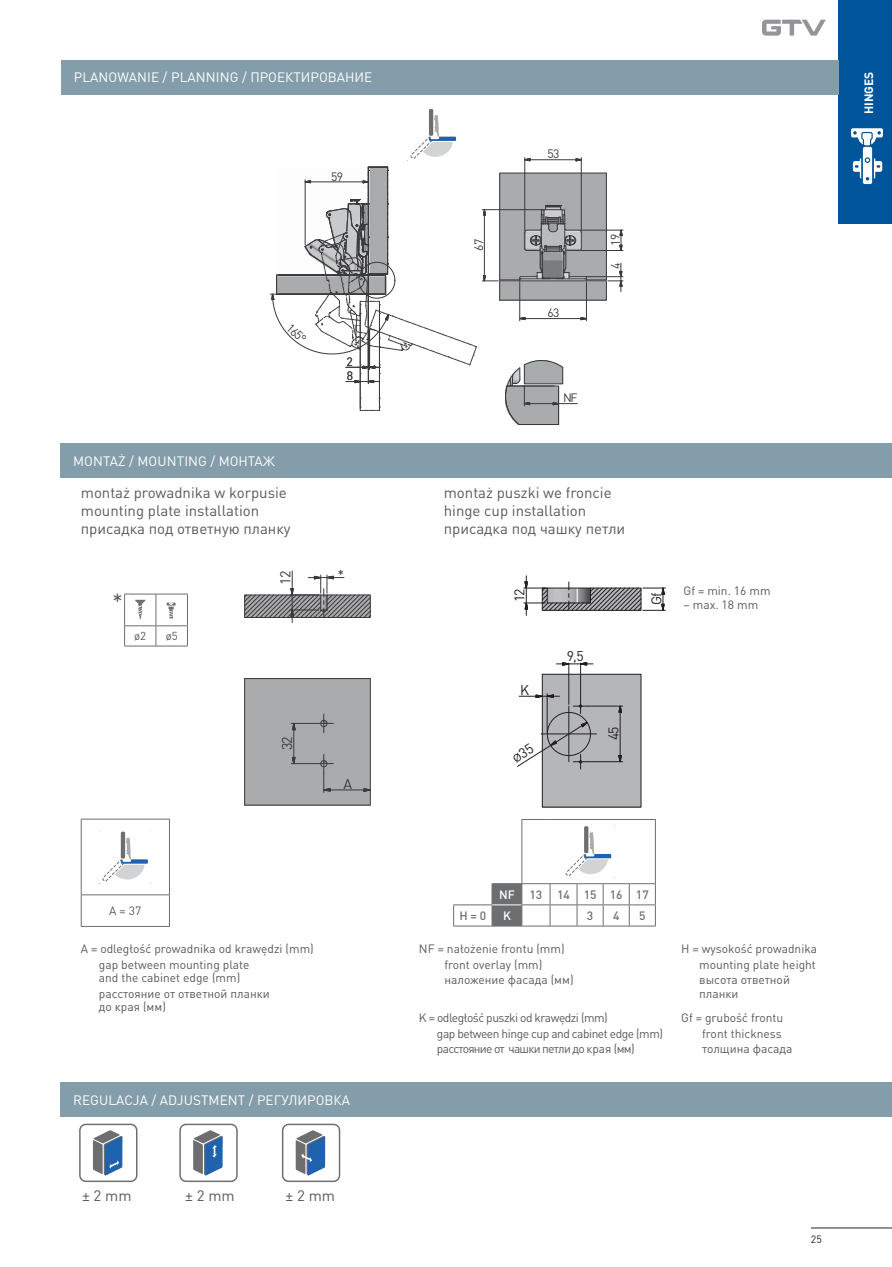
<style>
.page{position:relative;width:892px;height:1267px;background:#fff}
.page>*{position:absolute;margin:0;border:0;box-sizing:border-box;transform-origin:0 0}
.t1{font:22.95px "DIN Pro";color:#58595b}
.t2{font:15px/18px "DIN Pro";color:#58595b}
.t3{font:14.25px "DIN Pro";color:#3a393b}
.t4{font:13.95px "DIN Pro";color:#231f20}
.t5{font:13.5px "DIN Pro";letter-spacing:.005em;color:#fff}
.t6{font:12px/15.6px "DIN Pro";color:#58595b}
.t7{font:12px/15.6px "DIN Pro";letter-spacing:-.04em;color:#58595b}
.t8{font:12px "DIN Pro";letter-spacing:-.065em;color:#3a393b}
.t9{font:500 12px "DIN Pro";color:#6d6e70}
.t10{font:700 12px "DIN Pro";letter-spacing:.01em;color:#fff}
.t11{font:500 12px "DIN Pro";color:#fff}
.t12{font:11.4px "DIN Pro";color:#58595b}
.t13{font:10.5px "DIN Pro";color:#231f20}
.s1{color:#fff}
</style>
<div class="page">
<hr style="left:811px;top:1226px;width:81px;height:2px;background:#6d6e70">
<svg style="left:762px;top:20px;width:64px;height:16px"></svg>
<div style="left:838px;top:0;width:54px;height:224px;background:#00549a"></div>
<div style="left:851px;top:128px;width:32px;height:9px;background:#fff;border-radius:2px"></div>
<div style="left:863px;top:147px;width:9px;height:37px;background:#fff;border-radius:2px"></div>
<svg style="left:853px;top:131px;width:28px;height:17px"></svg>
<svg style="left:853px;top:157px;width:29px;height:23px"></svg>
<hr style="left:81px;top:818px;width:89px;height:1px;background:#6d6e70">
<hr style="left:81px;top:819px;width:1px;height:75px;background:#6d6e70">
<hr style="left:169px;top:819px;width:1px;height:75px;background:#6d6e70">
<hr style="left:81px;top:894px;width:89px;height:1px;background:#6d6e70">
<hr style="left:81px;top:895px;width:1px;height:30px;background:#6d6e70">
<hr style="left:169px;top:895px;width:1px;height:30px;background:#6d6e70">
<hr style="left:81px;top:925px;width:89px;height:1px;background:#6d6e70">
<svg style="left:102px;top:830px;width:49px;height:52px"></svg>
<hr style="left:521px;top:819px;width:1px;height:64px;background:#6d6e70">
<hr style="left:655px;top:819px;width:1px;height:64px;background:#6d6e70">
<hr style="left:453px;top:904px;width:39px;height:1px;background:#6d6e70">
<svg style="left:453px;top:905px;width:1px;height:20px"></svg>
<hr style="left:453px;top:925px;width:69px;height:1px;background:#6d6e70">
<svg style="left:492px;top:883px;width:164px;height:42px"></svg>
<hr style="left:522px;top:925px;width:134px;height:1px;background:#6d6e70">
<hr style="left:124px;top:593px;width:32px;height:1px;background:#6d6e70">
<hr style="left:124px;top:594px;width:1px;height:31px;background:#6d6e70">
<hr style="left:156px;top:593px;width:32px;height:1px;background:#6d6e70">
<hr style="left:156px;top:594px;width:1px;height:31px;background:#6d6e70">
<hr style="left:187px;top:594px;width:1px;height:31px;background:#6d6e70">
<hr style="left:124px;top:625px;width:32px;height:1px;background:#6d6e70">
<svg style="left:124px;top:626px;width:1px;height:19px"></svg>
<hr style="left:156px;top:625px;width:32px;height:1px;background:#6d6e70">
<svg style="left:156px;top:626px;width:1px;height:19px"></svg>
<svg style="left:187px;top:626px;width:1px;height:19px"></svg>
<hr style="left:124px;top:645px;width:64px;height:1px;background:#6d6e70">
<svg style="left:135px;top:599px;width:10px;height:21px"></svg>
<svg style="left:167px;top:602px;width:9px;height:16px"></svg>
<svg style="left:525px;top:158px;width:5px;height:3px"></svg>
<svg style="left:576px;top:158px;width:5px;height:3px"></svg>
<hr style="left:530px;top:159px;width:46px;height:1px;background:#3a393b">
<hr style="left:581px;top:157px;width:1px;height:74px;background:#3a393b">
<hr style="left:524px;top:157px;width:1px;height:74px;background:#3a393b">
<svg style="left:270px;top:167px;width:353px;height:258px"></svg>
<svg style="left:244px;top:570px;width:127px;height:236px"></svg>
<svg style="left:364px;top:788px;width:7px;height:3px"></svg>
<hr style="left:330px;top:789px;width:34px;height:1px;background:#3a393b">
<svg style="left:291px;top:713px;width:42px;height:79px;background:#a0a1a4"></svg>
<svg style="left:244px;top:571px;width:127px;height:51px"></svg>
<div style="left:79px;top:1123px;width:58px;height:58px;border:1px solid #6d6e70;border-radius:6px"></div>
<svg style="left:93px;top:1130px;width:29px;height:45px"></svg>
<div style="left:179px;top:1123px;width:59px;height:58px;border:1px solid #6d6e70;border-radius:6px"></div>
<svg style="left:193px;top:1130px;width:30px;height:45px"></svg>
<div style="left:282px;top:1123px;width:58px;height:58px;border:1px solid #6d6e70;border-radius:6px"></div>
<svg style="left:296px;top:1130px;width:29px;height:45px"></svg>
<div style="left:61px;top:60px;width:777px;height:34px;background:#849daa"></div>
<div style="left:60px;top:443px;width:832px;height:34px;background:#849daa"></div>
<div style="left:60px;top:1082px;width:832px;height:34px;background:#849daa"></div>
<svg style="left:410px;top:108px;width:47px;height:51px"></svg>
<svg style="left:517px;top:575px;width:149px;height:302px"></svg>
<p class="t5" style="left:74px;top:73px;width:300px">PLANOWANIE / PLANNING / ПРОЕКТИРОВАНИЕ</p>
<p class="t8" style="left:331px;top:172px;width:13px">59</p>
<p class="t8" style="left:291px;top:322px;width:24px;rotate:43deg">165°</p>
<p class="t5" style="left:73px;top:456px;width:203px">MONTAŻ / MOUNTING / МОНТАЖ</p>
<p class="t2" style="left:81px;top:485px;width:211px">montaż prowadnika w korpusie mounting plate installation присадка под ответную планку</p>
<p class="t8" style="left:346px;top:357px;width:8px">2</p>
<p class="t8" style="left:347px;top:371px;width:8px">8</p>
<h1 class="t1" style="left:112px;top:593px;width:12px">*</h1>
<p class="t12" style="left:134px;top:632px;width:14px">ø2</p>
<p class="t12" style="left:166px;top:632px;width:14px">ø5</p>
<p class="t6" style="left:109px;top:904px;width:34px">A = 37</p>
<p class="t3" style="left:280px;top:584px;width:15px;rotate:-90deg">12</p>
<p class="t3" style="left:337px;top:570px;width:8px">*</p>
<p class="t3" style="left:282px;top:749px;width:15px;rotate:-90deg">32</p>
<p class="t3" style="left:343px;top:778px;width:10px">A</p>
<p class="t6" style="left:99px;top:942px;width:216px;text-indent:-18px">A = odległość prowadnika od krawędzi (mm) gap between mounting plate</p>
<p class="t6" style="left:99px;top:971px;width:172px">and the cabinet edge (mm) расстояние от ответной планки</p>
<p class="t6" style="left:99px;top:1000px;width:69px">до края (мм)</p>
<p class="t5" style="left:73px;top:1094px;width:278px">REGULACJA / ADJUSTMENT / РЕГУЛИРОВКА</p>
<p class="t2" style="left:82px;top:1188px;width:51px">± 2 mm</p>
<p class="t2" style="left:185px;top:1188px;width:51px">± 2 mm</p>
<p class="t2" style="left:286px;top:1188px;width:51px">± 2 mm</p>
<p class="t8" style="left:474px;top:251px;width:13px;rotate:-90deg">67</p>
<p class="t8" style="left:547px;top:150px;width:13px">53</p>
<p class="t8" style="left:547px;top:309px;width:13px">63</p>
<p class="t8" style="left:563px;top:394px;width:16px">NF</p>
<p class="t8" style="left:611px;top:246px;width:13px;rotate:-90deg">19</p>
<p class="t8" style="left:611px;top:269px;width:8px;rotate:-90deg">4</p>
<p class="t2" style="left:444px;top:485px;width:183px">montaż puszki we froncie hinge cup installation присадка под чашку петли</p>
<p class="t4" style="left:515px;top:601px;width:15px;rotate:-90deg">12</p>
<p class="t4" style="left:651px;top:605px;width:14px;rotate:-90deg">Gf</p>
<p class="t4" style="left:520px;top:684px;width:11px">K</p>
<p class="t4" style="left:567px;top:650px;width:18px">9,5</p>
<p class="t4" style="left:609px;top:740px;width:15px;rotate:-90deg">45</p>
<p class="t6" style="left:683px;top:584px;width:88px">Gf = min. 16 mm</p>
<p class="t6" style="left:683px;top:597px;width:76px">– max. 18 mm</p>
<p class="t10" style="left:864px;top:114px;width:44px;rotate:-90deg">HINGES</p>
<p class="t9" style="left:499px;top:889px;width:151px"><span class="s1">NF</span> 13 14 15 16 17</p>
<p class="t9" style="left:459px;top:911px;width:28px">H = 0</p>
<p class="t11" style="left:503px;top:911px;width:9px">K</p>
<p class="t9" style="left:587px;top:911px;width:8px">3</p>
<p class="t9" style="left:613px;top:911px;width:8px">4</p>
<p class="t9" style="left:639px;top:911px;width:8px">5</p>
<p class="t6" style="left:444px;top:942px;width:131px;text-indent:-26px">NF = nałożenie frontu (mm) front overlay (mm) наложение фасада (мм)</p>
<p class="t7" style="left:437px;top:1011px;width:228px;text-indent:-18px">K = odległość puszki od krawędzi (mm)<br>gap between hinge cup and cabinet edge (mm) расстояние от чашки петли до края (мм)</p>
<p class="t6" style="left:699px;top:942px;width:119px;text-align:justify;text-indent:-18px">H = wysokość prowadnika mounting plate height высота ответной</p>
<p class="t6" style="left:699px;top:986px;width:41px">планки</p>
<p class="t6" style="left:702px;top:1011px;width:92px;text-indent:-21px">Gf = grubość frontu front thickness толщина фасада</p>
<p class="t13" style="left:811px;top:1234px;width:12px">25</p>
</div>
